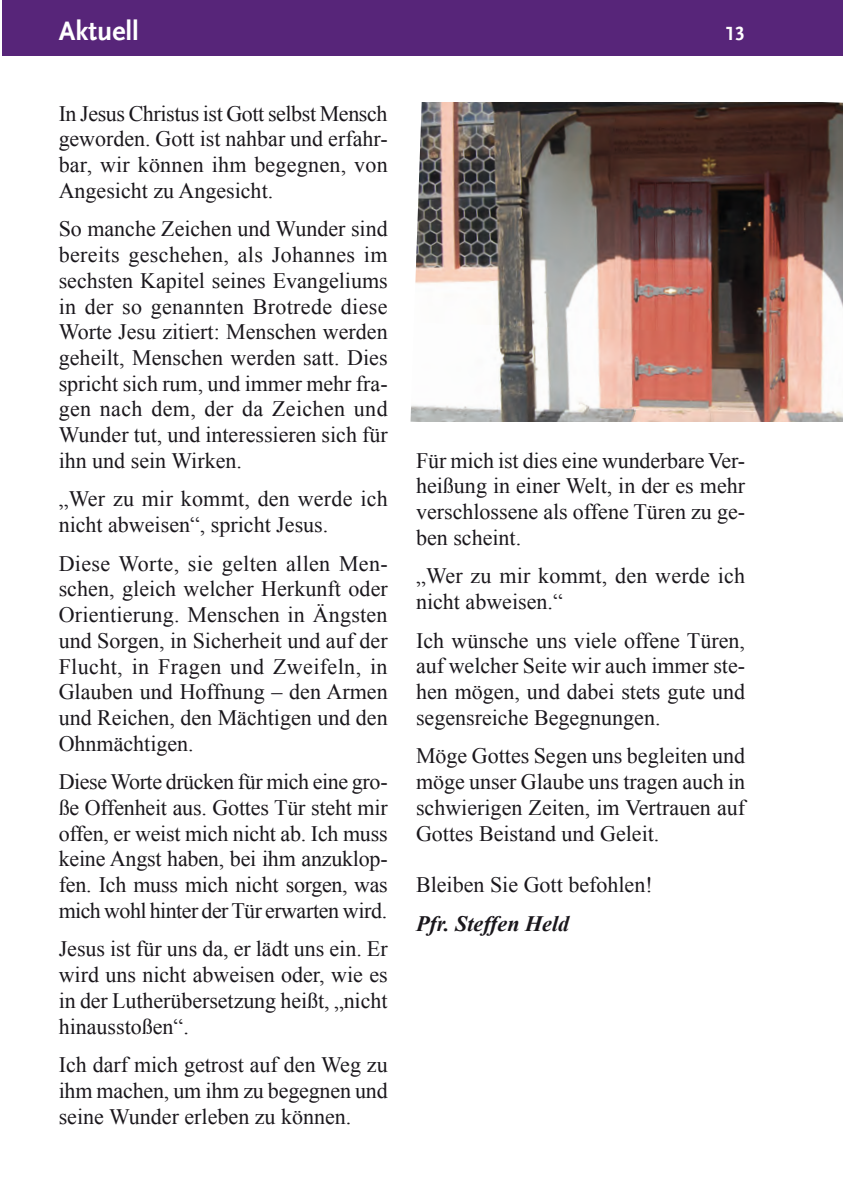
<style>
.page{position:relative;width:843px;height:1192px;background:#fff}
.page>*{position:absolute;margin:0;border:0;box-sizing:border-box;transform-origin:0 0}
.t1{font:700 28px "Scala Sans LF";color:#fff}
.t2{font:22px/25.6px "Times New Roman";color:#1a171c;text-align:justify}
.t3{font:italic 700 22px "Times New Roman";color:#1a171c}
.t4{font:700 20px "Scala Sans LF";color:#fff}
</style>
<div class="page">
<div style="left:2px;top:0;width:840px;height:55px;background:#572579"></div>
<img style="left:410px;top:102px;width:432px;height:319px">
<p class="t1" style="left:59px;top:16px;width:82px">Aktuell</p>
<p class="t4" style="left:725px;top:23px;width:21px">13</p>
<p class="t2" style="left:59px;top:100px;width:330px">In Jesus Christus ist Gott selbst Mensch geworden. Gott ist nahbar und erfahr&shy;bar, wir können ihm begegnen, von Angesicht zu Angesicht.</p>
<p class="t2" style="left:59px;top:216px;width:330px">So manche Zeichen und Wunder sind bereits geschehen, als Johannes im sechsten Kapitel seines Evangeliums in der so genannten Brotrede diese Worte Jesu zitiert: Menschen werden geheilt, Menschen werden satt. Dies spricht sich rum, und immer mehr fra&shy;gen nach dem, der da Zeichen und Wunder tut, und interessieren sich für ihn und sein Wirken.</p>
<p class="t2" style="left:59px;top:486px;width:330px">„Wer zu mir kommt, den werde ich nicht abweisen“, spricht Jesus.</p>
<p class="t2" style="left:59px;top:550px;width:330px">Diese Worte, sie gelten allen Men&shy;schen, gleich welcher Herkunft oder Orientierung. Menschen in Ängsten und Sorgen, in Sicherheit und auf der Flucht, in Fragen und Zweifeln, in Glauben und Hoffnung – den Armen und Reichen, den Mächtigen und den Ohnmächtigen.</p>
<p class="t2" style="left:59px;top:768px;width:330px">Diese Worte drücken für mich eine gro&shy;ße Offenheit aus. Gottes Tür steht mir offen, er weist mich nicht ab. Ich muss keine Angst haben, bei ihm anzuklop&shy;fen. Ich muss mich nicht sorgen, was mich wohl hinter der Tür erwarten wird.</p>
<p class="t2" style="left:59px;top:935px;width:330px">Jesus ist für uns da, er lädt uns ein. Er wird uns nicht abweisen oder, wie es in der Lutherübersetzung heißt, „nicht hinausstoßen“.</p>
<p class="t2" style="left:59px;top:1051px;width:330px">Ich darf mich getrost auf den Weg zu ihm machen, um ihm zu begegnen und seine Wunder erleben zu können.</p>
<p class="t2" style="left:416px;top:447px;width:330px">Für mich ist dies eine wunderbare Ver&shy;heißung in einer Welt, in der es mehr verschlossene als offene Türen zu ge&shy;ben scheint.</p>
<p class="t2" style="left:416px;top:563px;width:330px">„Wer zu mir kommt, den werde ich nicht abweisen.“</p>
<p class="t2" style="left:416px;top:627px;width:330px">Ich wünsche uns viele offene Türen, auf welcher Seite wir auch immer ste&shy;hen mögen, und dabei stets gute und segensreiche Begegnungen.</p>
<p class="t2" style="left:416px;top:742px;width:330px">Möge Gottes Segen uns begleiten und möge unser Glaube uns tragen auch in schwierigen Zeiten, im Vertrauen auf Gottes Beistand und Geleit.</p>
<p class="t2" style="left:416px;top:871px;width:238px">Bleiben Sie Gott befohlen!</p>
<p class="t3" style="left:416px;top:907px;width:154px">Pfr. Steffen Held</p>
</div>
